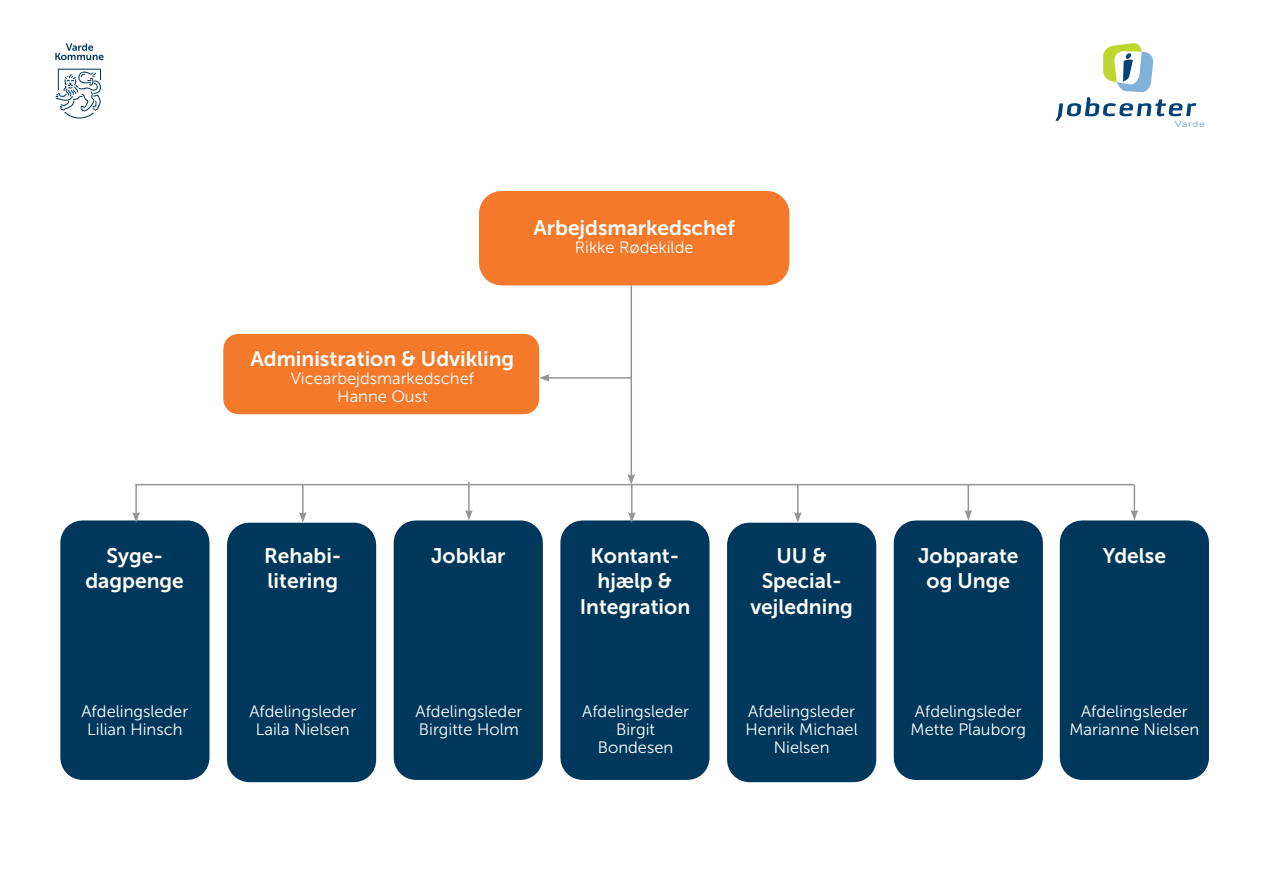
<style>
.page{position:relative;width:1263px;height:893px;background:#fff}
.page>*{position:absolute;margin:0;border:0;box-sizing:border-box;transform-origin:0 0}
.t1{font:21px "Museo Sans 700";color:#fff}
.t2{font:16.5px/18px "Museo Sans 300";color:#fff;text-align:center}
.t3{font:8.55px "Arial";letter-spacing:.06em;color:#80b2da;scale:1.25 1}
</style>
<div class="page">
<div style="left:479px;top:191px;width:310px;height:94px;background:#f4792a"></div>
<div style="left:223px;top:334px;width:316px;height:80px;background:#f4792b"></div>
<hr style="left:135px;top:484px;width:999px;height:1px;background:#939598">
<hr style="left:967px;top:485px;width:2px;height:27px;background:#939598">
<svg style="left:964px;top:510px;width:8px;height:10px"></svg>
<svg style="left:1130px;top:485px;width:8px;height:35px"></svg>
<div style="left:1082px;top:543px;width:105px;height:215px;background:#00385c"></div>
<div style="left:1060px;top:520px;width:149px;height:260px;border:44px solid #00385c"></div>
<div style="left:82px;top:543px;width:105px;height:215px;background:#00385c"></div>
<div style="left:60px;top:520px;width:149px;height:260px;border:44px solid #00385c"></div>
<div style="left:227px;top:523px;width:149px;height:259px;background:#00385c"></div>
<div style="left:394px;top:520px;width:149px;height:260px;background:#00385c"></div>
<div style="left:560px;top:520px;width:149px;height:260px;background:#00385c"></div>
<div style="left:727px;top:523px;width:149px;height:259px;background:#00385c"></div>
<div style="left:894px;top:520px;width:149px;height:260px;background:#00385c"></div>
<hr style="left:797px;top:484px;width:1px;height:30px;background:#939598">
<svg style="left:794px;top:512px;width:8px;height:11px"></svg>
<hr style="left:135px;top:484px;width:2px;height:30px;background:#939598">
<svg style="left:132px;top:512px;width:8px;height:11px"></svg>
<hr style="left:302px;top:484px;width:2px;height:30px;background:#939598">
<svg style="left:299px;top:512px;width:8px;height:11px"></svg>
<hr style="left:468px;top:482px;width:2px;height:30px;background:#939598">
<svg style="left:465px;top:510px;width:8px;height:10px"></svg>
<hr style="left:631px;top:484px;width:1px;height:30px;background:#939598">
<svg style="left:628px;top:512px;width:8px;height:11px"></svg>
<hr style="left:630px;top:285px;width:2px;height:191px;background:#939598">
<svg style="left:627px;top:474px;width:8px;height:10px"></svg>
<hr style="left:547px;top:377px;width:84px;height:2px;background:#939598">
<svg style="left:539px;top:374px;width:11px;height:8px"></svg>
<svg style="left:1055px;top:43px;width:141px;height:78px"></svg>
<svg style="left:55px;top:43px;width:49px;height:17px"></svg>
<svg style="left:55px;top:69px;width:46px;height:50px"></svg>
<p class="t1" style="left:106px;top:544px;width:58px">Syge-</p>
<p class="t1" style="left:85px;top:569px;width:100px">dagpenge</p>
<p class="t2" style="left:81px;top:702px;width:108px">Afdelingsleder</p>
<p class="t2" style="left:87px;top:720px;width:97px">Lilian Hinsch</p>
<p class="t1" style="left:533px;top:216px;width:203px">Arbejdsmarkedschef</p>
<p class="t2" style="left:575px;top:238px;width:120px">Rikke Rødekilde</p>
<p class="t1" style="left:250px;top:347px;width:265px">Administration &amp; Udvikling</p>
<p class="t2" style="left:291px;top:369px;width:185px">Vicearbejdsmarkedschef</p>
<p class="t2" style="left:337px;top:387px;width:92px">Hanne Oust</p>
<p class="t3" style="left:1175px;top:119px;width:26px">Varde</p>
<p class="t1" style="left:776px;top:544px;width:52px">UU &amp;</p>
<p class="t1" style="left:762px;top:569px;width:81px">Special-</p>
<p class="t1" style="left:750px;top:595px;width:104px">vejledning</p>
<p class="t1" style="left:264px;top:544px;width:79px">Rehabi-</p>
<p class="t1" style="left:1103px;top:544px;width:65px">Ydelse</p>
<p class="t1" style="left:268px;top:569px;width:72px">litering</p>
<p class="t1" style="left:431px;top:544px;width:76px">Jobklar</p>
<p class="t1" style="left:590px;top:544px;width:90px">Kontant-</p>
<p class="t1" style="left:598px;top:569px;width:76px">hjælp &amp;</p>
<p class="t1" style="left:580px;top:595px;width:112px">Integration</p>
<p class="t1" style="left:918px;top:544px;width:102px">Jobparate</p>
<p class="t1" style="left:927px;top:569px;width:85px">og Unge</p>
<p class="t2" style="left:249px;top:702px;width:108px">Afdelingsleder</p>
<p class="t2" style="left:256px;top:720px;width:95px">Laila Nielsen</p>
<p class="t2" style="left:415px;top:702px;width:108px">Afdelingsleder</p>
<p class="t2" style="left:419px;top:720px;width:101px">Birgitte Holm</p>
<p class="t2" style="left:582px;top:702px;width:108px">Afdelingsleder</p>
<p class="t2" style="left:598px;top:720px;width:77px">Birgit<br>Bondesen</p>
<p class="t2" style="left:748px;top:702px;width:108px">Afdelingsleder</p>
<p class="t2" style="left:745px;top:720px;width:114px">Henrik Michael</p>
<p class="t2" style="left:774px;top:738px;width:57px">Nielsen</p>
<p class="t2" style="left:915px;top:702px;width:108px">Afdelingsleder</p>
<p class="t2" style="left:910px;top:720px;width:117px">Mette Plauborg</p>
<p class="t2" style="left:1081px;top:702px;width:108px">Afdelingsleder</p>
<p class="t2" style="left:1069px;top:720px;width:131px">Marianne Nielsen</p>
</div>
